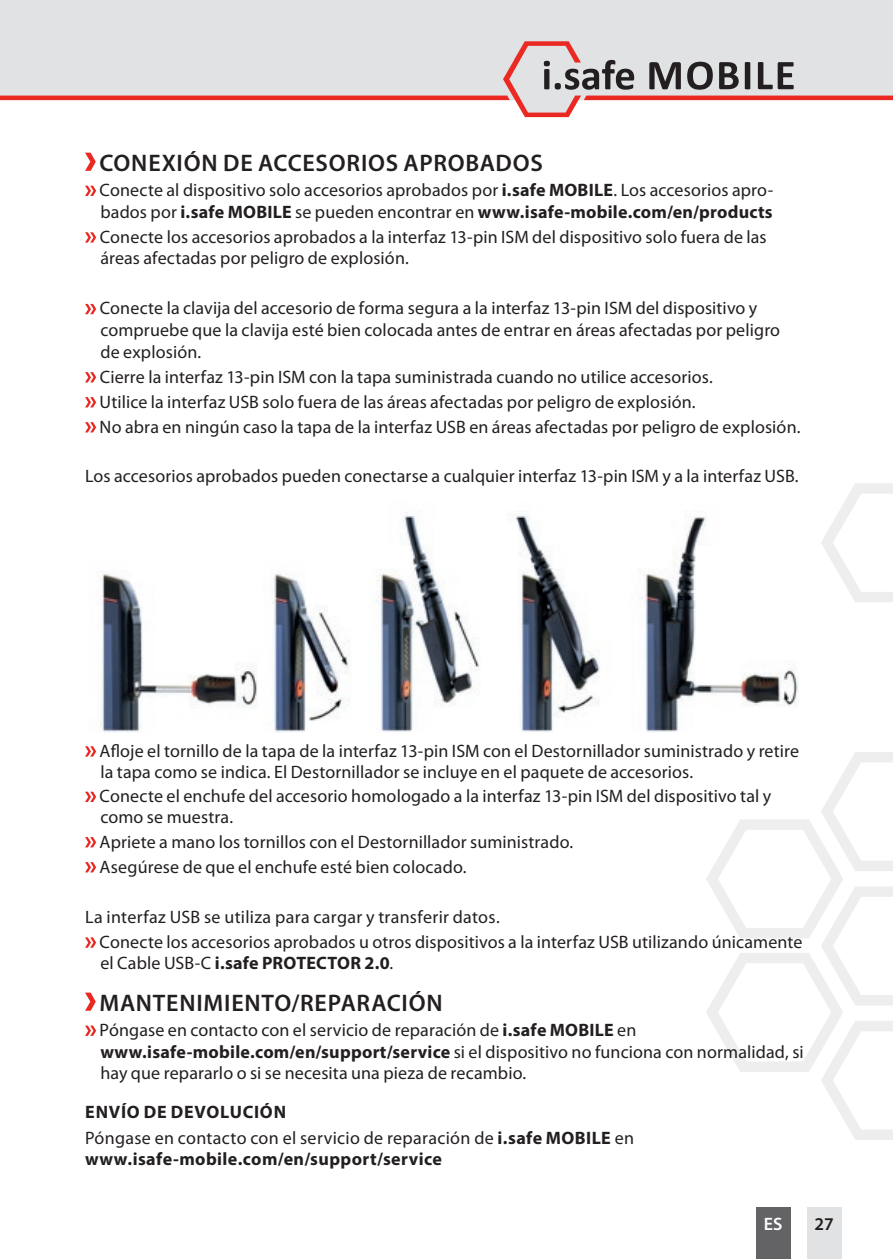
<style>
.page{position:relative;width:893px;height:1259px;background:#fff}
.page>*{position:absolute;margin:0;border:0;box-sizing:border-box;transform-origin:0 0}
.t1{font:600 24px "Myriad Pro";letter-spacing:.03em;color:#231f20}
.t2{font:18px/21.6px "Myriad Pro";letter-spacing:.01em;color:#231f20}
.t3{font:700 18px "Myriad Pro";letter-spacing:.02em;color:#231f20}
.t4{font:600 18px "Myriad Pro";color:#fff}
.t5{font:600 18px "Myriad Pro";color:#231f20}
.s1{font-weight:700}
.s2{font-weight:400}
</style>
<div class="page">
<svg style="left:821px;top:483px;width:72px;height:119px"></svg>
<svg style="left:706px;top:752px;width:187px;height:388px"></svg>
<div style="left:756px;top:1208px;width:34px;height:51px;background:#636366"></div>
<div style="left:807px;top:1208px;width:34px;height:51px;background:#e1e2e4"></div>
<div style="left:0;top:0;width:893px;height:41px;background:#e1e2e4"></div>
<svg style="left:0;top:41px;width:893px;height:76px"></svg>
<svg style="left:85px;top:153px;width:11px;height:18px"></svg>
<svg style="left:85px;top:186px;width:11px;height:10px"></svg>
<svg style="left:85px;top:232px;width:11px;height:11px"></svg>
<svg style="left:85px;top:304px;width:11px;height:10px"></svg>
<svg style="left:85px;top:372px;width:11px;height:10px"></svg>
<svg style="left:85px;top:397px;width:11px;height:10px"></svg>
<svg style="left:85px;top:422px;width:11px;height:10px"></svg>
<img style="left:100px;top:574px;width:158px;height:158px">
<img style="left:271px;top:572px;width:79px;height:160px">
<img style="left:376px;top:512px;width:104px;height:220px">
<img style="left:515px;top:514px;width:85px;height:218px">
<img style="left:638px;top:512px;width:160px;height:220px">
<svg style="left:85px;top:746px;width:11px;height:10px"></svg>
<svg style="left:85px;top:791px;width:11px;height:11px"></svg>
<svg style="left:85px;top:837px;width:11px;height:10px"></svg>
<svg style="left:85px;top:862px;width:11px;height:10px"></svg>
<svg style="left:85px;top:937px;width:11px;height:10px"></svg>
<svg style="left:85px;top:992px;width:11px;height:18px"></svg>
<svg style="left:85px;top:1025px;width:11px;height:11px"></svg>
<h1 class="t1" style="left:99px;top:148px;width:445px">CONEXIÓN DE ACCESORIOS APROBADOS</h1>
<p class="t2" style="left:100px;top:179px;width:675px">Conecte al dispositivo solo accesorios aprobados por <span class="s1">i.safe MOBILE</span>. Los accesorios apro&shy;bados por <span class="s1">i.safe MOBILE</span> se pueden encontrar en <span class="s1">www.isafe-mobile.com/en/products</span></p>
<p class="t2" style="left:100px;top:226px;width:668px">Conecte los accesorios aprobados a la interfaz 13-pin ISM del dispositivo solo fuera de las áreas afectadas por peligro de explosión.</p>
<p class="t2" style="left:100px;top:297px;width:682px">Conecte la clavija del accesorio de forma segura a la interfaz 13-pin ISM del dispositivo y compruebe que la clavija esté bien colocada antes de entrar en áreas afectadas por peligro de explosión.</p>
<p class="t2" style="left:100px;top:364px;width:702px;line-height:24.9px">Cierre la interfaz 13-pin ISM con la tapa suministrada cuando no utilice accesorios.<br>Utilice la interfaz USB solo fuera de las áreas afectadas por peligro de explosión.<br>No abra en ningún caso la tapa de la interfaz USB en áreas afectadas por peligro de explosión.</p>
<p class="t2" style="left:85px;top:465px;width:715px">Los accesorios aprobados pueden conectarse a cualquier interfaz 13-pin ISM y a la interfaz USB.</p>
<p class="t2" style="left:100px;top:740px;width:701px">Afloje el tornillo de la tapa de la interfaz 13-pin ISM con el Destornillador suministrado y retire la tapa como se indica. El Destornillador se incluye en el paquete de accesorios.</p>
<p class="t2" style="left:100px;top:785px;width:673px">Conecte el enchufe del accesorio homologado a la interfaz 13-pin ISM del dispositivo tal y como se muestra.</p>
<p class="t2" style="left:100px;top:829px;width:475px;line-height:24.9px">Apriete a mano los tornillos con el Destornillador suministrado.<br>Asegúrese de que el enchufe esté bien colocado.</p>
<p class="t2" style="left:100px;top:904px;width:704px;line-height:24.9px;text-indent:-15px">La interfaz USB se utiliza para cargar y transferir datos.<br>Conecte los accesorios aprobados u otros dispositivos a la interfaz USB utilizando únicamente</p>
<p class="t3" style="left:100px;top:951px;width:294px"><span class="s2">el Cable USB-C</span> i.safe PROTECTOR 2.0<span class="s2">.</span></p>
<h1 class="t1" style="left:99px;top:987px;width:345px">MANTENIMIENTO/REPARACIÓN</h1>
<p class="t2" style="left:100px;top:1019px;width:706px">Póngase en contacto con el servicio de reparación de <span class="s1">i.safe MOBILE</span> en <span class="s1">www.isafe-mobile.com/en/support/service</span> si el dispositivo no funciona con normalidad, si hay que repararlo o si se necesita una pieza de recambio.</p>
<p class="t2" style="left:85px;top:1098px;width:550px;line-height:25.8px"><span class="s1">ENVÍO DE DEVOLUCIÓN<br></span>Póngase en contacto con el servicio de reparación de <span class="s1">i.safe MOBILE</span> en</p>
<p class="t3" style="left:85px;top:1147px;width:358px">www.isafe-mobile.com/en/support/service</p>
<p class="t4" style="left:764px;top:1212px;width:20px">ES</p>
<p class="t5" style="left:815px;top:1212px;width:21px">27</p>
</div>
